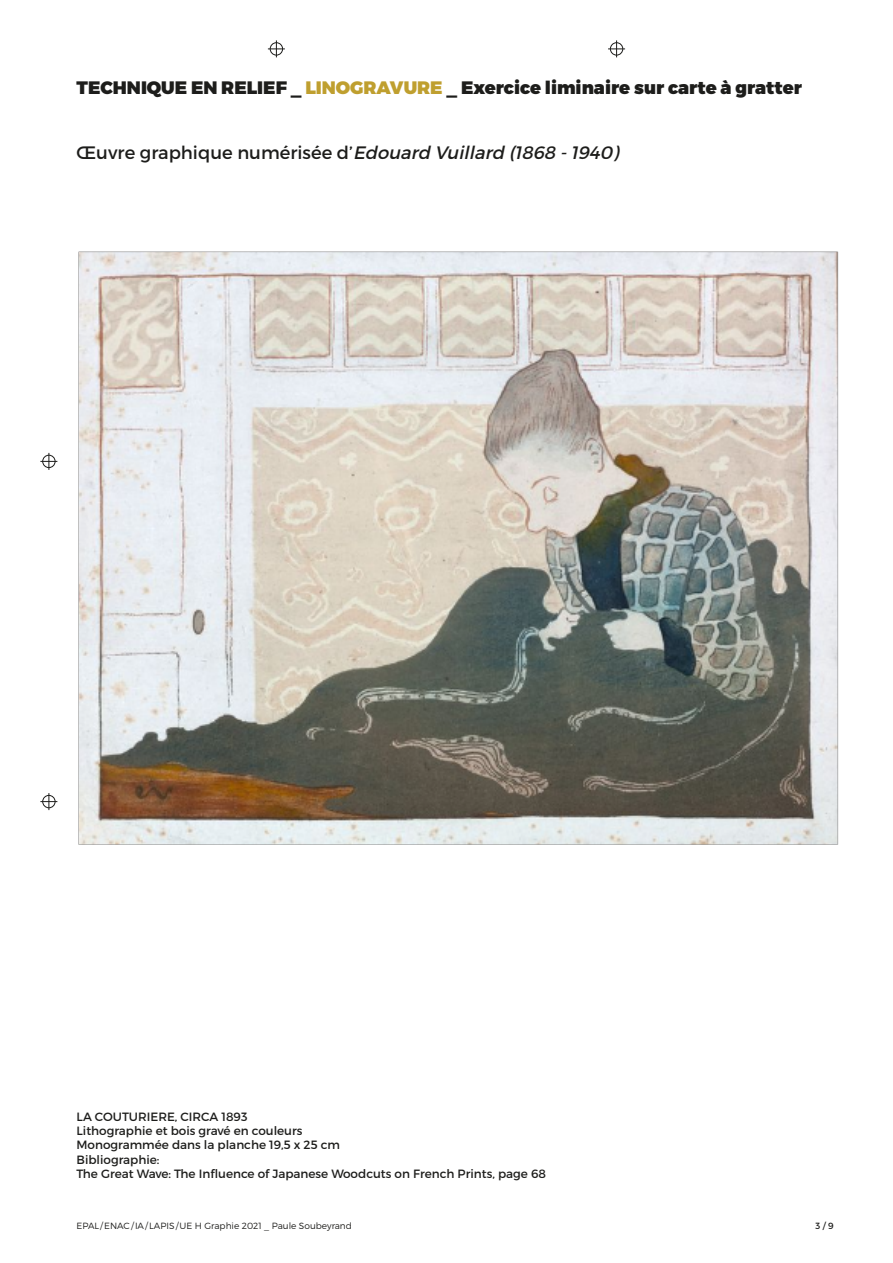
<style>
.page{position:relative;width:893px;height:1263px;background:#fff}
.page>*{position:absolute;margin:0;border:0;box-sizing:border-box;transform-origin:0 0}
.t1{font:900 18px "Montserrat";color:#1d1d1b}
.t2{font:italic 18px "Montserrat";color:#1d1d1b}
.t3{font:12px/14.4px "Montserrat";color:#1d1d1b}
.t4{font:300 9px "Montserrat";color:#1d1d1b}
.t5{font:9px "Montserrat";color:#1d1d1b}
.s1{color:#bf9f2f}
.s2{font-style:normal}
</style>
<div class="page">
<img style="left:78px;top:251px;width:761px;height:594px">
<svg style="left:40px;top:453px;width:17px;height:17px"></svg>
<div style="left:43px;top:455px;width:12px;height:13px;border:1px solid #1d1d1b;border-radius:50%"></div>
<svg style="left:40px;top:793px;width:17px;height:17px"></svg>
<div style="left:43px;top:795px;width:12px;height:13px;border:1px solid #1d1d1b;border-radius:50%"></div>
<svg style="left:268px;top:40px;width:17px;height:17px"></svg>
<div style="left:270px;top:43px;width:13px;height:12px;border:1px solid #1d1d1b;border-radius:50%"></div>
<svg style="left:608px;top:40px;width:17px;height:17px"></svg>
<div style="left:610px;top:43px;width:13px;height:12px;border:1px solid #1d1d1b;border-radius:50%"></div>
<h1 class="t1" style="left:77px;top:76px;width:727px">TECHNIQUE EN RELIEF _ <span class="s1">LINOGRAVURE</span> _ Exercice liminaire sur carte à gratter</h1>
<h1 class="t2" style="left:77px;top:141px;width:548px"><span class="s2">Œuvre graphique numérisée d’</span>Edouard Vuillard (1868 -1940)</h1>
<p class="t3" style="left:77px;top:1109px;width:471px">LA COUTURIERE, CIRCA 1893<br>Lithographie et bois gravé en couleurs<br>Monogrammée dans la planche 19,5 x 25 cm<br>Bibliographie:<br>The Great Wave: The Influence of Japanese Woodcuts on French Prints, page 68</p>
<p class="t4" style="left:77px;top:1221px;width:277px">EPAL/ENAC/IA/LAPIS/UE H Graphie 2021 _ Paule Soubeyrand</p>
<p class="t5" style="left:816px;top:1220px;width:20px">3 / 9</p>
</div>
